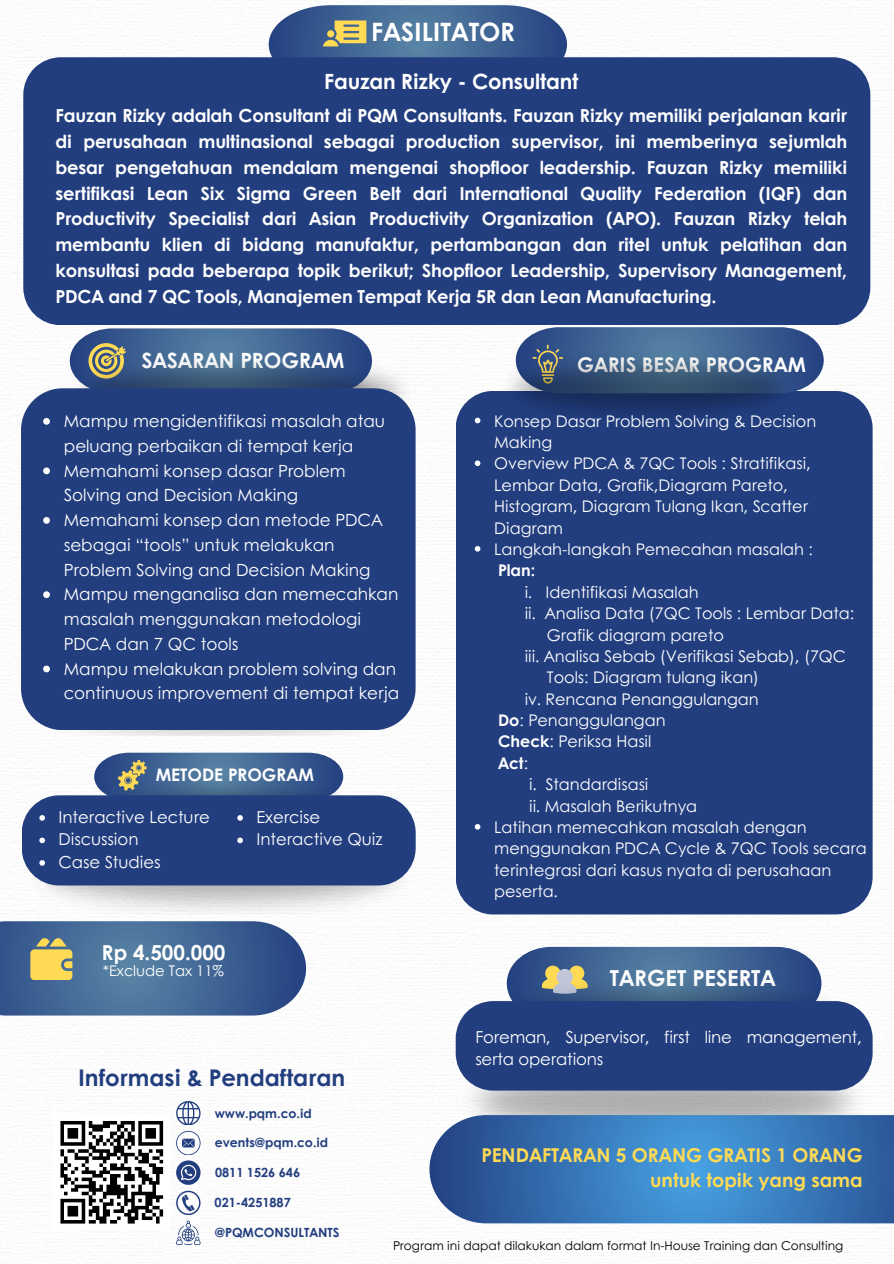
<style>
.page{position:relative;width:894px;height:1264px;background:#fff}
.page>*{position:absolute;margin:0;border:0;box-sizing:border-box;transform-origin:0 0}
.t1{font:700 25.35px "Century Gothic";color:#fff}
.t2{font:700 22.95px "Century Gothic";color:#223e7f}
.t3{font:700 22.05px "Century Gothic";color:#fff}
.t4{font:700 21px "Century Gothic";letter-spacing:-.01em;color:#fff}
.t5{font:700 20.7px "Century Gothic";color:#fff}
.t6{font:700 20.25px "Century Gothic";color:#fff}
.t7{font:700 19.05px/25.8px "Century Gothic";color:#ffda55;text-align:right}
.t8{font:700 18px/25.8px "Century Gothic";letter-spacing:-.01em;color:#fff;text-align:justify}
.t9{font:700 17.25px "Century Gothic";color:#fff}
.t10{font:16.8px/24.8px "Century Gothic";color:#fff}
.t11{font:16.5px/22.5px "Century Gothic";color:#fff}
.t12{font:16.05px/21.3px "Century Gothic";color:#fff}
.t13{font:700 16.05px "Century Gothic";color:#fff}
.t14{font:14.7px "Century Gothic";color:#fff}
.t15{font:700 12.6px "Century Gothic";color:#223e7f}
.t16{font:12.15px "Century Gothic";color:#000}
.s1{font-weight:700}
.s2{font-weight:400}
</style>
<div class="page">
<img style="left:22px;top:699px;width:392px;height:37px">
<div style="left:455px;top:391px;width:417px;height:523px;background:#223e7f;border-radius:37px"></div>
<img style="left:385px;top:367px;width:31px;height:72px">
<svg style="left:518px;top:327px;width:305px;height:64px;background:#50709c"></svg>
<img style="left:502px;top:349px;width:296px;height:65px">
<svg style="left:70px;top:328px;width:301px;height:24px;background:#55749c"></svg>
<img style="left:70px;top:352px;width:315px;height:38px">
<svg style="left:268px;top:5px;width:299px;height:52px;background:#567498"></svg>
<div style="left:23px;top:57px;width:847px;height:268px;background:#223e7f"></div>
<div style="left:21px;top:388px;width:394px;height:342px;background:#223e7f;border-radius:42px"></div>
<svg style="left:43px;top:418px;width:7px;height:7px"></svg>
<svg style="left:43px;top:467px;width:7px;height:7px"></svg>
<svg style="left:43px;top:517px;width:7px;height:7px"></svg>
<svg style="left:43px;top:591px;width:7px;height:7px"></svg>
<svg style="left:43px;top:665px;width:7px;height:7px"></svg>
<img style="left:463px;top:1090px;width:409px;height:25px">
<svg style="left:455px;top:946px;width:417px;height:144px;background:#496293"></svg>
<svg style="left:0;top:921px;width:306px;height:94px;background:#517195"></svg>
<svg style="left:429px;top:1115px;width:464px;height:108px;background:#3d7ab9"></svg>
<svg style="left:60px;top:1121px;width:104px;height:103px"></svg>
<svg style="left:176px;top:1130px;width:24px;height:24px"></svg>
<svg style="left:176px;top:1100px;width:24px;height:24px"></svg>
<svg style="left:176px;top:1160px;width:24px;height:24px"></svg>
<svg style="left:176px;top:1220px;width:24px;height:25px"></svg>
<svg style="left:176px;top:1190px;width:24px;height:24px"></svg>
<svg style="left:94px;top:752px;width:249px;height:32px;background:#56759b"></svg>
<img style="left:96px;top:776px;width:246px;height:19px">
<img style="left:23px;top:828px;width:393px;height:86px">
<div style="left:22px;top:795px;width:393px;height:90px;background:#223e7f;border-radius:37px"></div>
<svg style="left:39px;top:815px;width:6px;height:5px"></svg>
<svg style="left:39px;top:837px;width:6px;height:6px"></svg>
<svg style="left:39px;top:860px;width:6px;height:5px"></svg>
<svg style="left:39px;top:882px;width:6px;height:6px"></svg>
<svg style="left:237px;top:815px;width:6px;height:5px"></svg>
<svg style="left:237px;top:837px;width:6px;height:6px"></svg>
<svg style="left:474px;top:417px;width:6px;height:6px"></svg>
<svg style="left:474px;top:460px;width:6px;height:6px"></svg>
<svg style="left:474px;top:546px;width:6px;height:5px"></svg>
<svg style="left:474px;top:824px;width:6px;height:5px"></svg>
<p class="t1" style="left:371px;top:13px;width:145px">FASILITATOR</p>
<p class="t4" style="left:324px;top:66px;width:256px">Fauzan Rizky - Consultant</p>
<p class="t8" style="left:56px;top:102px;width:793px">Fauzan Rizky adalah Consultant di PQM Consultants. Fauzan Rizky memiliki perjalanan karir di perusahaan multinasional sebagai production supervisor, ini memberinya sejumlah besar pengetahuan mendalam mengenai shopfloor leadership. Fauzan Rizky memiliki sertifikasi Lean Six Sigma Green Belt dari International Quality Federation (IQF) dan Productivity Specialist dari Asian Productivity Organization (APO). Fauzan Rizky telah membantu klien di bidang manufaktur, pertambangan dan ritel untuk pelatihan dan konsultasi pada beberapa topik berikut; Shopfloor Leadership, Supervisory Management, PDCA and 7 QC Tools, Manajemen Tempat Kerja 5R dan Lean Manufacturing.</p>
<p class="t4" style="left:141px;top:345px;width:205px">SASARAN PROGRAM</p>
<h6 class="t6" style="left:577px;top:349px;width:230px">GARIS BESAR PROGRAM</h6>
<p class="t10" style="left:64px;top:408px;width:323px">Mampu mengidentifikasi masalah atau peluang perbaikan di tempat kerja</p>
<p class="t10" style="left:64px;top:457px;width:283px">Memahami konsep dasar Problem<br>Solving and Decision Making</p>
<p class="t10" style="left:64px;top:507px;width:320px">Memahami konsep dan metode PDCA sebagai “tools” untuk melakukan<br>Problem Solving and Decision Making</p>
<p class="t10" style="left:64px;top:581px;width:336px">Mampu menganalisa dan memecahkan masalah menggunakan metodologi<br>PDCA dan 7 QC tools</p>
<p class="t10" style="left:64px;top:655px;width:337px">Mampu melakukan problem solving dan continuous improvement di tempat kerja</p>
<p class="t9" style="left:156px;top:762px;width:160px">METODE PROGRAM</p>
<p class="t11" style="left:58px;top:805px;width:153px">Interactive Lecture</p>
<p class="t11" style="left:58px;top:827px;width:81px">Discussion</p>
<p class="t11" style="left:58px;top:850px;width:104px">Case Studies</p>
<p class="t11" style="left:256px;top:805px;width:65px">Exercise</p>
<p class="t11" style="left:256px;top:827px;width:128px">Interactive Quiz</p>
<p class="t5" style="left:102px;top:936px;width:125px">Rp 4.500.000</p>
<p class="t14" style="left:103px;top:959px;width:123px">*Exclude Tax 11%</p>
<p class="t2" style="left:78px;top:1060px;width:268px">Informasi &amp; Pendaftaran</p>
<p class="t15" style="left:215px;top:1103px;width:98px">www.pqm.co.id</p>
<h3 class="t15" style="left:215px;top:1133px;width:115px">events@pqm.co.id</h3>
<p class="t15" style="left:215px;top:1162px;width:86px">0811 1526 646</p>
<p class="t15" style="left:214px;top:1193px;width:78px">021-4251887</p>
<p class="t15" style="left:215px;top:1222px;width:126px">@PQMCONSULTANTS</p>
<p class="t12" style="left:494px;top:409px;width:323px">Konsep Dasar Problem Solving &amp; Decision<br>Making</p>
<p class="t12" style="left:494px;top:452px;width:318px">Overview PDCA &amp; 7QC Tools : Stratifikasi,<br>Lembar Data, Grafik,Diagram Pareto,<br>Histogram, Diagram Tulang Ikan, Scatter<br>Diagram</p>
<p class="t12" style="left:494px;top:538px;width:320px">Langkah-langkah Pemecahan masalah :</p>
<p class="t13" style="left:498px;top:558px;width:39px">Plan:</p>
<p class="t12" style="left:524px;top:580px;width:175px">i. Identifikasi Masalah</p>
<p class="t12" style="left:524px;top:602px;width:331px">ii. Analisa Data (7QC Tools : Lembar Data:</p>
<p class="t12" style="left:546px;top:623px;width:178px">Grafik diagram pareto</p>
<p class="t12" style="left:524px;top:644px;width:322px">iii. Analisa Sebab (Verifikasi Sebab), (7QC</p>
<h4 class="t12" style="left:546px;top:666px;width:214px">Tools: Diagram tulang ikan)</h4>
<p class="t12" style="left:524px;top:687px;width:235px">iv. Rencana Penanggulangan</p>
<h2 class="t12" style="left:498px;top:709px;width:169px"><span class="s1">Do</span>: Penanggulangan</h2>
<p class="t12" style="left:498px;top:730px;width:155px"><span class="s1">Check</span>: Periksa Hasil</p>
<p class="t13" style="left:498px;top:750px;width:32px">Act<span class="s2">:</span></p>
<p class="t12" style="left:529px;top:773px;width:121px">i. Standardisasi</p>
<p class="t12" style="left:529px;top:794px;width:169px">ii. Masalah Berikutnya</p>
<p class="t12" style="left:494px;top:815px;width:374px">Latihan memecahkan masalah dengan menggunakan PDCA Cycle &amp; 7QC Tools secara terintegrasi dari kasus nyata di perusahaan peserta.</p>
<h5 class="t3" style="left:609px;top:961px;width:167px">TARGET PESERTA</h5>
<p class="t11" style="left:475px;top:1024px;width:388px">Foreman, Supervisor, first line management, serta operations</p>
<p class="t7" style="left:481px;top:1140px;width:382px">PENDAFTARAN 5 ORANG GRATIS 1 ORANG untuk topik yang sama</p>
<p class="t16" style="left:393px;top:1235px;width:451px">Program ini dapat dilakukan dalam format In-House Training dan Consulting</p>
</div>
